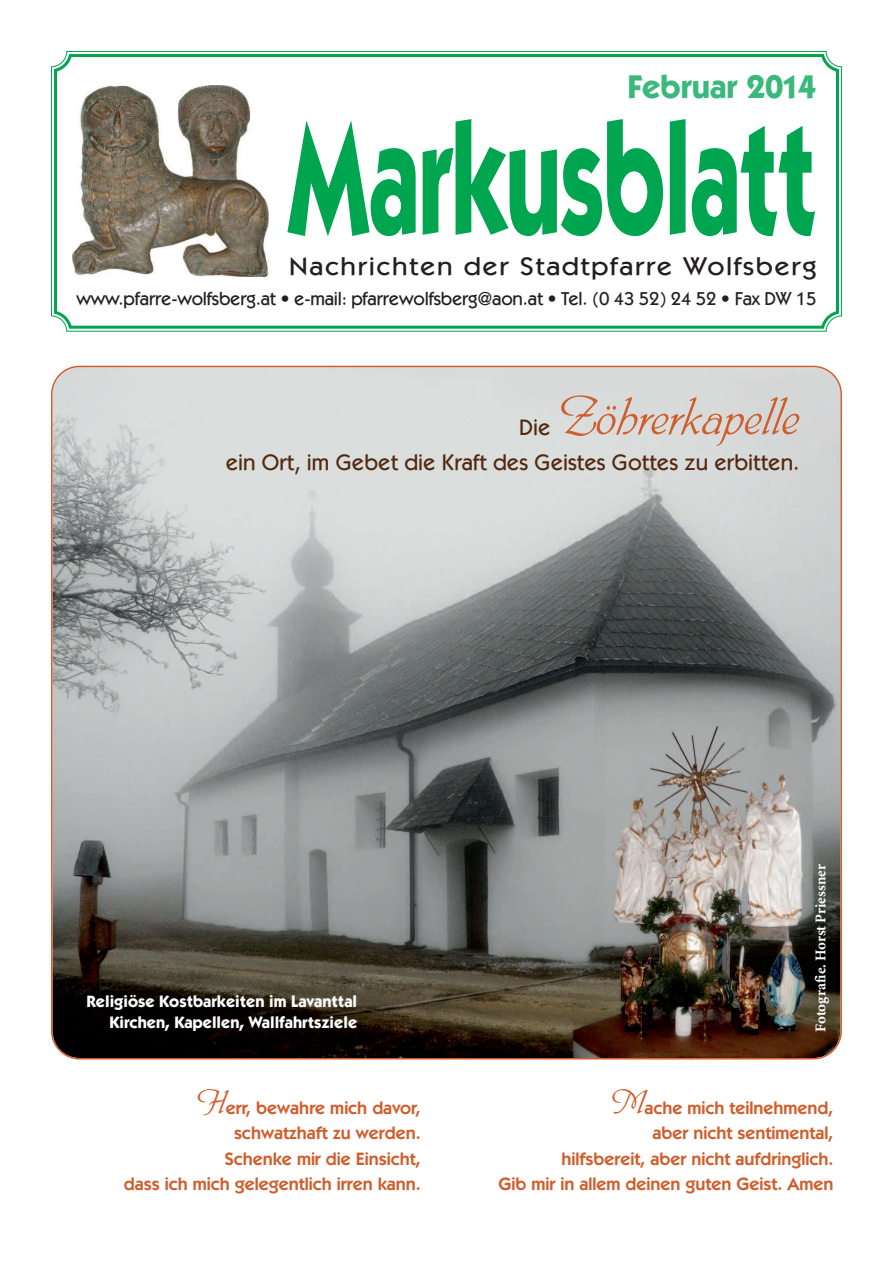
<style>
.page{position:relative;width:893px;height:1263px;background:#fff}
.page>*{position:absolute;margin:0;border:0;box-sizing:border-box;transform-origin:0 0}
.t1{font:700 160.5px "Itc Kabel";letter-spacing:-.015em;color:#00a54f;scale:.63 1}
.t2{font:60px "Phyllis D";color:#cf5e2c}
.t3{font:700 33px "Itc Kabel";color:#39b97a}
.t4{font:500 25.5px "Itc Kabel";letter-spacing:.055em;color:#231f20;scale:1.1 1}
.t5{font:500 22.5px "Itc Kabel";color:#54280e}
.t6{font:500 18.75px "Itc Kabel";letter-spacing:-.01em;color:#231f20}
.t7{font:600 18px/25.5px "Itc Kabel";color:#cf5e2c;text-align:right}
.t8{font:700 16.5px/21px "Itc Kabel";color:#fff;text-align:right}
.t9{font:700 15px "Minion";color:#fff}
.s1{font-family:"Phyllis D";font-weight:400;font-size:37.5px}
</style>
<div class="page">
<svg style="left:53px;top:53px;width:787px;height:278px"></svg>
<img style="left:53px;top:367px;width:787px;height:691px;border-radius:27px">
<h3 class="t3" style="left:628px;top:74px;width:190px">Februar 2014</h3>
<h1 class="t1" style="left:289px;top:119px;width:839px">Markusblatt</h1>
<h3 class="t4" style="left:289px;top:258px;width:481px">Nachrichten der Stadtpfarre Wolfsberg</h3>
<p class="t6" style="left:77px;top:293px;width:741px">www.pfarre-wolfsberg.at • e-mail: pfarrewolfsberg@aon.at • Tel. (0 43 52) 24 52 • Fax DW 15</p>
<h2 class="t2" style="left:556px;top:380px;width:245px">Zöhrerkapelle</h2>
<p class="t5" style="left:226px;top:455px;width:575px">ein Ort, im Gebet die Kraft des Geistes Gottes zu erbitten.</p>
<p class="t5" style="left:519px;top:420px;width:33px">Die</p>
<p class="t8" style="left:87px;top:992px;width:272px">Religiöse Kostbarkeiten im Lavanttal<br>Kirchen, Kapellen, Wallfahrtsziele</p>
<p class="t9" style="left:815px;top:1032px;width:169px;rotate:-90deg">Fotografie. Horst Priessner</p>
<p class="t7" style="left:124px;top:1096px;width:299px"><span class="s1">H</span>err, bewahre mich davor, schwatzhaft zu werden.<br>Schenke mir die Einsicht,<br>dass ich mich gelegentlich irren kann.</p>
<p class="t7" style="left:498px;top:1096px;width:337px"><span class="s1">M</span>ache mich teilnehmend,<br>aber nicht sentimental,<br>hilfsbereit, aber nicht aufdringlich.<br>Gib mir in allem deinen guten Geist. Amen</p>
</div>
